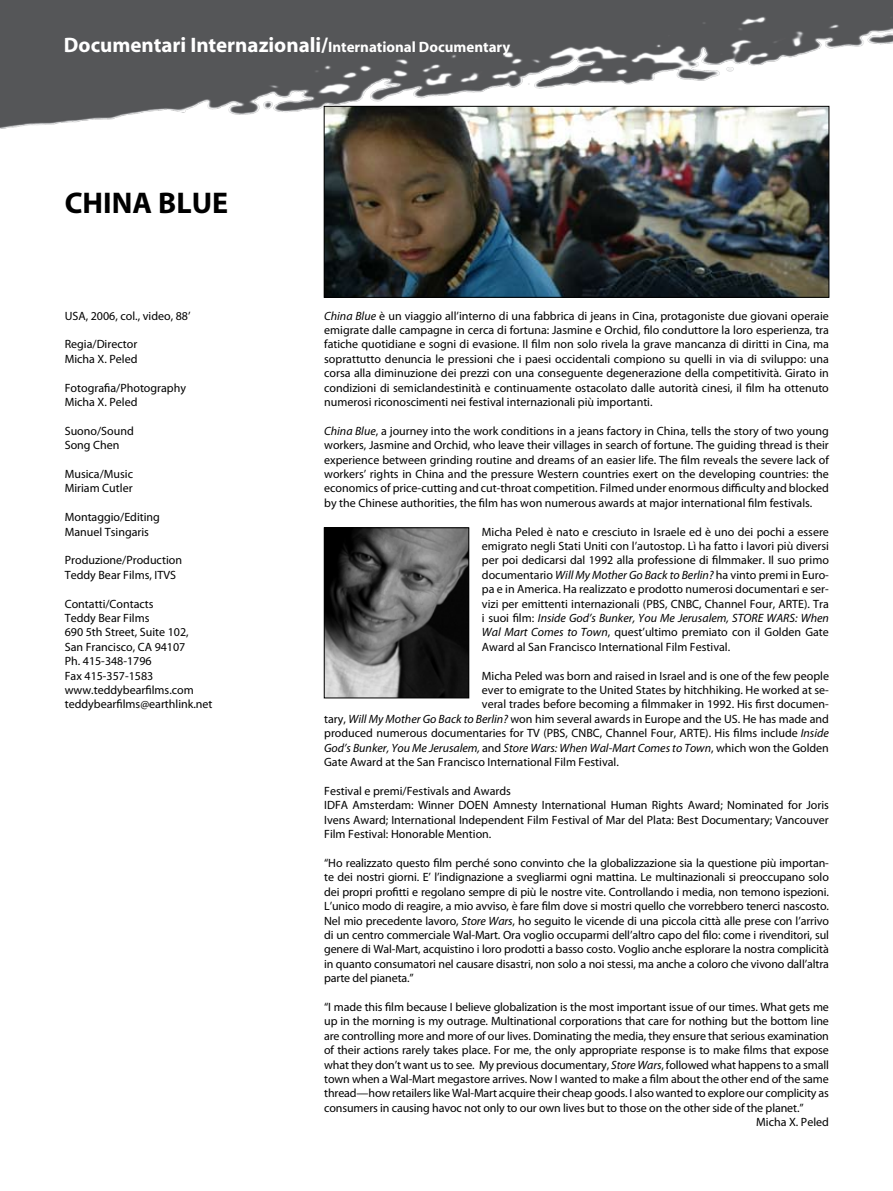
<style>
.page{position:relative;width:893px;height:1191px;background:#fff}
.page>*{position:absolute;margin:0;border:0;box-sizing:border-box;transform-origin:0 0}
.t1{font:700 30px "Myriad Pro";color:#000}
.t2{font:700 21px "Myriad";color:#fff}
.t3{font:12px/14.4px "Myriad Pro";color:#000}
.t4{font:italic 12px "Myriad Pro";color:#000}
.s1{font-size:15px}
.s2{font-family:"Myriad Pro";font-size:15px}
.s3{font-style:italic}
.s4{font-style:normal}
</style>
<div class="page">
<img style="left:0;top:0;width:893px;height:140px">
<img style="left:326px;top:108px;width:501px;height:188px">
<div style="left:324px;top:106px;width:505px;height:192px;border:1px solid #000"></div>
<img style="left:326px;top:529px;width:141px;height:167px">
<div style="left:324px;top:527px;width:145px;height:171px;border:1px solid #000"></div>
<h2 class="t2" style="left:64px;top:34px;width:448px">Documentari Internazionali/<span class="s1">International</span> <span class="s2">Documentary</span></h2>
<h1 class="t1" style="left:65px;top:186px;width:165px">CHINA BLUE</h1>
<p class="t3" style="left:65px;top:308px;width:127px">USA, 2006, col., video, 88’</p>
<p class="t3" style="left:65px;top:337px;width:74px">Regia/Director<br>Micha X. Peled</p>
<p class="t3" style="left:65px;top:380px;width:123px">Fotografia/Photography<br>Micha X. Peled</p>
<p class="t3" style="left:65px;top:424px;width:71px">Suono/Sound<br>Song Chen</p>
<p class="t3" style="left:65px;top:467px;width:70px">Musica/Music<br>Miriam Cutler</p>
<p class="t3" style="left:65px;top:510px;width:97px">Montaggio/Editing<br>Manuel Tsingaris</p>
<p class="t3" style="left:65px;top:553px;width:119px">Produzione/Production<br>Teddy Bear Films, ITVS</p>
<p class="t3" style="left:65px;top:596px;width:149px">Contatti/Contacts<br>Teddy Bear Films<br>690 5th Street, Suite 102,<br>San Francisco, CA 94107<br>Ph. 415-348-1796<br>Fax 415-357-1583 www.teddybearfilms.com teddybearfilms@earthlink.net</p>
<p class="t3" style="left:324px;top:308px;width:506px;text-align:justify"><span class="s3">China Blue</span> è un viaggio all’interno di una fabbrica di jeans in Cina, protagoniste due giovani operaie emigrate dalle campagne in cerca di fortuna: Jasmine e Orchid, filo conduttore la loro esperienza, tra fatiche quotidiane e sogni di evasione. Il film non solo rivela la grave mancanza di diritti in Cina, ma soprattutto denuncia le pressioni che i paesi occidentali compiono su quelli in via di sviluppo: una corsa alla diminuzione dei prezzi con una conseguente degenerazione della competitività. Girato in condizioni di semiclandestinità e continuamente ostacolato dalle autorità cinesi, il film ha ottenuto numerosi riconoscimenti nei festival internazionali più importanti.</p>
<p class="t3" style="left:324px;top:424px;width:506px;text-align:justify"><span class="s3">China Blue</span>, a journey into the work conditions in a jeans factory in China, tells the story of two young workers, Jasmine and Orchid, who leave their villages in search of fortune. The guiding thread is their experience between grinding routine and dreams of an easier life. The film reveals the severe lack of workers’ rights in China and the pressure Western countries exert on the developing countries: the economics of price-cutting and cut-throat competition. Filmed under enormous difficulty and blocked by the Chinese authorities, the film has won numerous awards at major international film festivals.</p>
<p class="t3" style="left:482px;top:524px;width:349px;text-align:justify">Micha Peled è nato e cresciuto in Israele ed è uno dei pochi a essere emigrato negli Stati Uniti con l’autostop. Lì ha fatto i lavori più diversi per poi dedicarsi dal 1992 alla professione di filmmaker. Il suo primo documentario <span class="s3">Will My Mother Go Back to Berlin?</span> ha vinto premi in Euro&shy;pa e in America. Ha realizzato e prodotto numerosi documentari e ser&shy;vizi per emittenti internazionali (PBS, CNBC, Channel Four, ARTE). Tra i suoi film: <span class="s3">Inside God’s Bunker, You Me Jerusalem, STORE WARS: When Wal Mart Comes to Town</span>, quest’ultimo premiato con il Golden Gate Award al San Francisco International Film Festival.</p>
<p class="t3" style="left:482px;top:668px;width:349px">Micha Peled was born and raised in Israel and is one of the few people</p>
<p class="t3" style="left:482px;top:683px;width:348px">ever to emigrate to the United States by hitchhiking. He worked at se-</p>
<p class="t3" style="left:482px;top:697px;width:348px">veral trades before becoming a filmmaker in 1992. His first documen-</p>
<p class="t3" style="left:324px;top:712px;width:506px">tary, <span class="s3">Will My Mother Go Back to Berlin?</span> won him several awards in Europe and the US. He has made and</p>
<p class="t3" style="left:324px;top:726px;width:506px">produced numerous documentaries for TV (PBS, CNBC, Channel Four, ARTE). His films include <span class="s3">Inside</span></p>
<p class="t4" style="left:324px;top:741px;width:506px">God’s Bunker, You Me Jerusalem, <span class="s4">and</span> Store Wars: When Wal-Mart Comes to Town<span class="s4">, which won the Golden</span></p>
<p class="t3" style="left:324px;top:755px;width:296px">Gate Award at the San Francisco International Film Festival.</p>
<p class="t3" style="left:324px;top:784px;width:506px">Festival e premi/Festivals and Awards<br>IDFA Amsterdam: Winner DOEN Amnesty International Human Rights Award; Nominated for Joris Ivens Award; International Independent Film Festival of Mar del Plata: Best Documentary; Vancouver Film Festival: Honorable Mention.</p>
<p class="t3" style="left:324px;top:856px;width:506px;text-align:justify">“Ho realizzato questo film perché sono convinto che la globalizzazione sia la questione più importan&shy;te dei nostri giorni. E’ l’indignazione a svegliarmi ogni mattina. Le multinazionali si preoccupano solo dei propri profitti e regolano sempre di più le nostre vite. Controllando i media, non temono ispezioni.<br>L’unico modo di reagire, a mio avviso, è fare film dove si mostri quello che vorrebbero tenerci nascosto.<br>Nel mio precedente lavoro, <span class="s3">Store Wars</span>, ho seguito le vicende di una piccola città alle prese con l’arrivo di un centro commerciale Wal-Mart. Ora voglio occuparmi dell’altro capo del filo: come i rivenditori, sul genere di Wal-Mart, acquistino i loro prodotti a basso costo. Voglio anche esplorare la nostra complicità in quanto consumatori nel causare disastri, non solo a noi stessi, ma anche a coloro che vivono dall’altra parte del pianeta.”</p>
<p class="t3" style="left:324px;top:1000px;width:506px">“I made this film because I believe globalization is the most important issue of our times. What gets me</p>
<p class="t3" style="left:324px;top:1014px;width:506px">up in the morning is my outrage. Multinational corporations that care for nothing but the bottom line</p>
<p class="t3" style="left:324px;top:1028px;width:506px">are controlling more and more of our lives. Dominating the media, they ensure that serious examination</p>
<p class="t3" style="left:324px;top:1043px;width:506px">of their actions rarely takes place. For me, the only appropriate response is to make films that expose</p>
<p class="t3" style="left:324px;top:1057px;width:506px">what they don’t want us to see. My previous documentary, <span class="s3">Store Wars</span>, followed what happens to a small</p>
<p class="t3" style="left:324px;top:1072px;width:506px">town when a Wal-Mart megastore arrives. Now I wanted to make a film about the other end of the same</p>
<p class="t3" style="left:324px;top:1086px;width:506px">thread—how retailers like Wal-Mart acquire their cheap goods. I also wanted to explore our complicity as</p>
<p class="t3" style="left:324px;top:1100px;width:481px">consumers in causing havoc not only to our own lives but to those on the other side of the planet.”</p>
<p class="t3" style="left:756px;top:1115px;width:74px">Micha X. Peled</p>
</div>
